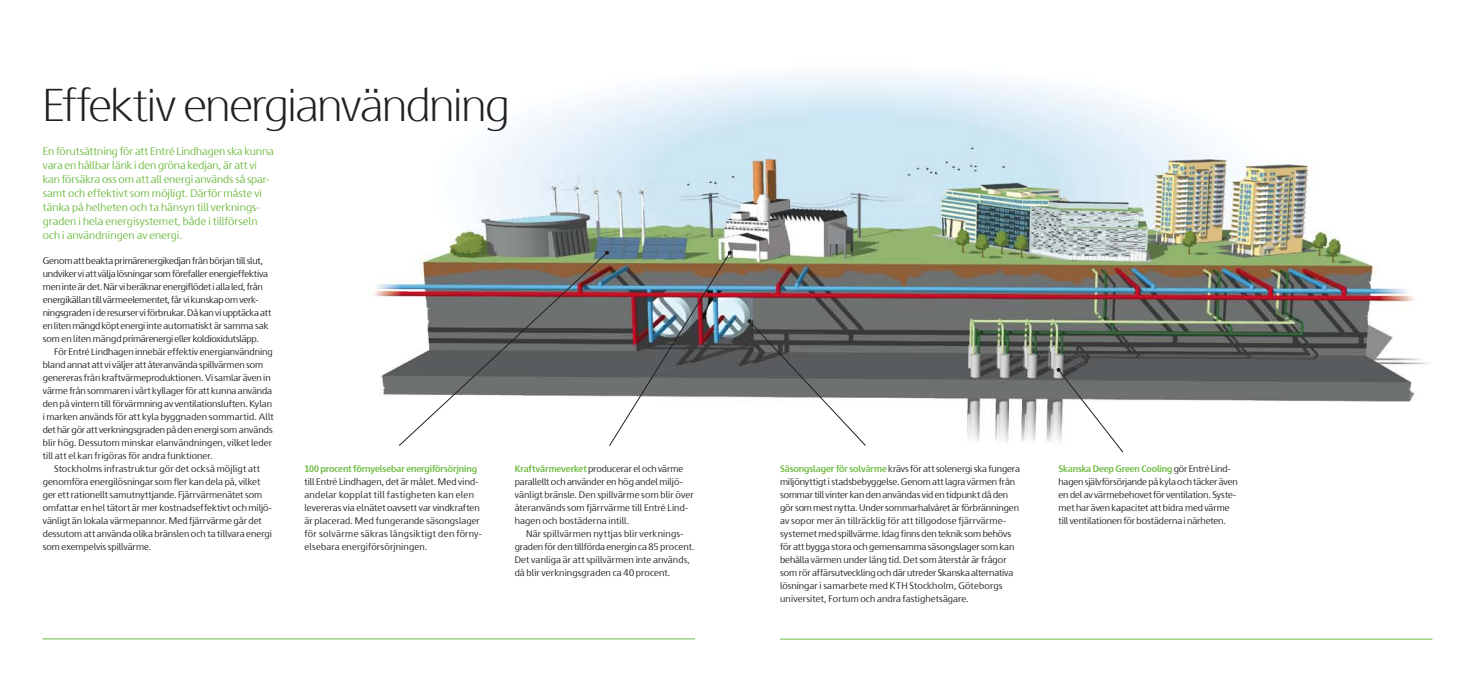
<style>
.page{position:relative;width:1475px;height:681px;background:#fff}
.page>*{position:absolute;margin:0;border:0;box-sizing:border-box;transform-origin:0 0}
.t1{font:300 46px "Skanska Sans Pro";letter-spacing:-.025em;color:#231f20}
.t2{font:11px/14px "Skanska Sans Pro";color:#6fbb42}
.t3{font:9.5px/13px "Skanska Sans Pro";color:#231f20}
.t4{font:700 9.5px "Skanska Sans Pro";letter-spacing:-.01em;color:#6fbb42}
.s1{font-weight:700;color:#6fbb42}
</style>
<div class="page">
<hr style="left:43px;top:638px;width:651px;height:1px;background:#6fbb42">
<hr style="left:780px;top:638px;width:651px;height:1px;background:#6fbb42">
<img style="left:373px;top:75px;width:1056px;height:368px">
<svg style="left:397px;top:251px;width:208px;height:195px"></svg>
<svg style="left:747px;top:319px;width:119px;height:127px"></svg>
<img style="left:605px;top:251px;width:126px;height:195px">
<svg style="left:1056px;top:368px;width:68px;height:85px"></svg>
<h1 class="t1" style="left:43px;top:79px;width:468px">Effektiv energianvändning</h1>
<p class="t2" style="left:43px;top:144px;width:232px">En förutsättning för att Entré Lindhagen ska kunna vara en hållbar länk i den gröna kedjan, är att vi kan försäkra oss om att all energi används så spar&shy;samt och effektivt som möjligt. Därför måste vi tänka på helheten och ta hänsyn till verknings&shy;graden i hela energisystemet, både i tillförseln och i användningen av energi.</p>
<p class="t3" style="left:43px;top:254px;width:230px">Genom att beakta primärenergikedjan från början till slut, undviker vi att välja lösningar som förefaller energieffektiva men inte är det. När vi beräknar energiflödet i alla led, från energikällan till värmeelementet, får vi kunskap om verk&shy;ningsgraden i de resurser vi förbrukar. Då kan vi upptäcka att en liten mängd köpt energi inte automatiskt är samma sak som en liten mängd primärenergi eller koldioxidutsläpp.</p>
<p class="t3" style="left:43px;top:345px;width:232px;text-indent:11px">För Entré Lindhagen innebär effektiv energianvändning bland annat att vi väljer att återanvända spillvärmen som genereras från kraftvärmeproduktionen. Vi samlar även in värme från sommaren i vårt kyllager för att kunna använda den på vintern till förvärmning av ventilationsluften. Kylan i marken används för att kyla byggnaden sommartid. Allt det här gör att verkningsgraden på den energi som används blir hög. Dessutom minskar elanvändningen, vilket leder till att el kan frigöras för andra funktioner.</p>
<p class="t3" style="left:43px;top:462px;width:231px;text-indent:11px">Stockholms infrastruktur gör det också möjligt att genomföra energilösningar som fler kan dela på, vilket ger ett rationellt samutnyttjande. Fjärrvärmenätet som omfattar en hel tätort är mer kostnadseffektivt och miljö&shy;vänligt än lokala värmepannor. Med fjärrvärme går det dessutom att använda olika bränslen och ta tillvara energi som exempelvis spillvärme.</p>
<p class="t4" style="left:304px;top:463px;width:174px">100 procent förnyelsebar energiförsörjning</p>
<p class="t3" style="left:304px;top:475px;width:179px">till Entré Lindhagen, det är målet. Med vind&shy;andelar kopplat till fastigheten kan elen levereras via elnätet oavsett var vindkraften är placerad. Med fungerande säsongslager för solvärme säkras långsiktigt den förny&shy;elsebara energiförsörjningen.</p>
<p class="t3" style="left:514px;top:462px;width:180px"><span class="s1">Kraftvärmeverket</span> producerar el och värme parallellt och använder en hög andel miljö&shy;vänligt bränsle. Den spillvärme som blir över återanvänds som fjärrvärme till Entré Lind&shy;hagen och bostäderna intill.</p>
<p class="t3" style="left:514px;top:527px;width:181px;text-indent:11px">När spillvärmen nyttjas blir verknings&shy;graden för den tillförda energin ca 85 procent.<br>Det vanliga är att spillvärmen inte används, då blir verkningsgraden ca 40 procent.</p>
<p class="t3" style="left:780px;top:462px;width:241px"><span class="s1">Säsongslager för solvärme</span> krävs för att solenergi ska fungera miljönyttigt i stadsbebyggelse. Genom att lagra värmen från sommar till vinter kan den användas vid en tidpunkt då den gör som mest nytta. Under sommarhalvåret är förbränningen av sopor mer än tillräcklig för att tillgodose fjärrvärme&shy;systemet med spillvärme. Idag finns den teknik som behövs för att bygga stora och gemensamma säsongslager som kan behålla värmen under lång tid. Det som återstår är frågor som rör affärsutveckling och där utreder Skanska alternativa lösningar i samarbete med KTH Stockholm, Göteborgs universitet, Fortum och andra fastighetsägare.</p>
<p class="t3" style="left:1058px;top:462px;width:181px"><span class="s1">Skanska Deep Green Cooling</span> gör Entré Lind&shy;hagen självförsörjande på kyla och täcker även en del av värmebehovet för ventilation. Syste&shy;met har även kapacitet att bidra med värme till ventilationen för bostäderna i närheten.</p>
</div>
